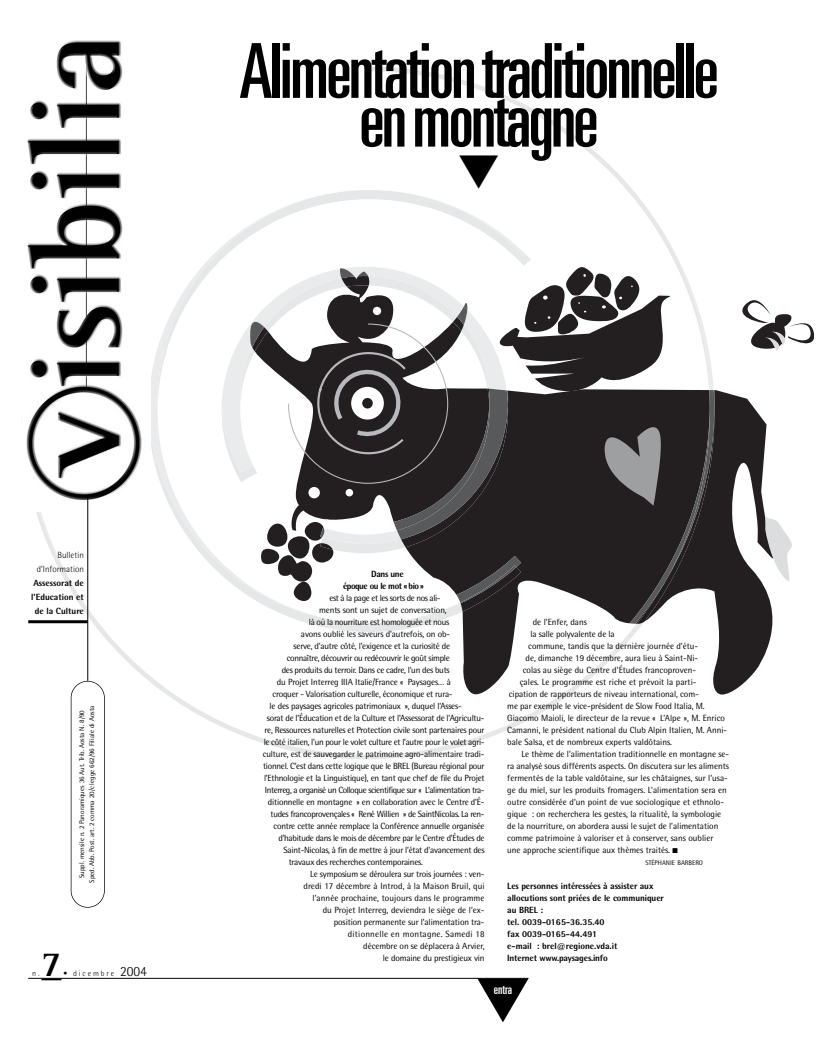
<style>
.page{position:relative;width:836px;height:1049px;background:#fff}
.page>*{position:absolute;margin:0;border:0;box-sizing:border-box;transform-origin:0 0}
.t1{font:ultra-condensed 75.8px "Univers";letter-spacing:-.035em;color:#000}
.t2{font:700 36px "Rotis Semi Serif";color:#000}
.t3{font:ultra-condensed 13px "Univers";color:#fff}
.t4{font:9px "Rotis Semi Sans";letter-spacing:-.015em;color:#000}
.t5{font:800 9px/12px "Rotis Semi Sans";letter-spacing:-.01em;color:#000;text-align:center}
.t6{font:9px "Rotis Semi Sans";letter-spacing:-.035em;color:#000}
.t7{font:9px "Rotis Semi Sans";letter-spacing:-.045em;color:#000}
.t8{font:9px "Rotis Semi Sans";letter-spacing:-.04em;color:#000}
.t9{font:9px "Rotis Semi Sans";letter-spacing:.005em;color:#000}
.t10{font:9px "Rotis Semi Sans";letter-spacing:.01em;color:#000}
.t11{font:9px "Rotis Semi Sans";letter-spacing:.025em;color:#000}
.t12{font:800 9px/12px "Rotis Semi Sans";letter-spacing:-.05em;color:#000}
.t13{font:300 9px/14px "Rotis Semi Sans";color:#000;text-align:right}
.t14{font:300 8px "Rotis Semi Sans";letter-spacing:.24em;color:#000}
.t15{font:7px/10px "Rotis Semi Sans";color:#000;text-align:center}
.t16{font:6.8px "Rotis Semi Sans";color:#000}
.s1{font-size:14px}
</style>
<div class="page">
<svg style="left:714px;top:390px;width:59px;height:305px;fill:#231f20"></svg>
<svg style="left:742px;top:300px;width:72px;height:51px"></svg>
<svg style="left:765px;top:516px;width:27px;height:66px"></svg>
<svg style="left:368px;top:67px;width:346px;height:683px"></svg>
<svg style="left:28px;top:512px;width:281px;height:238px"></svg>
<svg style="left:28px;top:512px;width:42px;height:67px"></svg>
<hr style="left:28px;top:620px;width:60px;height:3px;background:#000">
<svg style="left:71px;top:681px;width:34px;height:227px"></svg>
<img style="left:26px;top:40px;width:116px;height:466px">
<hr style="left:87px;top:497px;width:1px;height:184px;background:#000">
<hr style="left:28px;top:978px;width:500px;height:1px;background:#000">
<svg style="left:41px;top:979px;width:20px;height:1px"></svg>
<svg style="left:477px;top:979px;width:51px;height:43px"></svg>
<svg style="left:148px;top:156px;width:566px;height:476px"></svg>
<h1 class="t1" style="left:239px;top:43px;width:481px">Alimentation traditionnelle</h1>
<h1 class="t1" style="left:359px;top:92px;width:241px">en montagne</h1>
<p class="t13" style="left:37px;top:549px;width:49px">Bulletin d’Information</p>
<p class="t5" style="left:31px;top:577px;width:54px;line-height:14px">Assessorat de l’Education et de la Culture</p>
<p class="t12" style="left:343px;top:569px;width:82px;text-indent:28px">Dans une époque ou le mot « bio »</p>
<p class="t7" style="left:329px;top:595px;width:113px">est à la page et les sorts de nos ali-</p>
<p class="t4" style="left:319px;top:607px;width:129px">ments sont un sujet de conversation,</p>
<p class="t6" style="left:309px;top:619px;width:142px">là où la nourriture est homologuée et nous</p>
<p class="t4" style="left:301px;top:631px;width:151px">avons oublié les saveurs d’autrefois, on ob-</p>
<p class="t4" style="left:294px;top:643px;width:158px">serve, d’autre côté, l’exigence et la curiosité de</p>
<p class="t6" style="left:287px;top:655px;width:165px">connaître, découvrir ou redécouvrir le goût simple</p>
<p class="t4" style="left:282px;top:667px;width:169px">des produits du terroir. Dans ce cadre, l’un des buts</p>
<p class="t4" style="left:277px;top:679px;width:176px">du Projet Interreg IIIA Italie/France « Paysages… à</p>
<p class="t4" style="left:273px;top:691px;width:182px">croquer - Valorisation culturelle, économique et rura-</p>
<p class="t4" style="left:270px;top:703px;width:194px">le des paysages agricoles patrimoniaux », duquel l’Asses-</p>
<p class="t4" style="left:267px;top:715px;width:219px">sorat de l’Éducation et de la Culture et l’Assessorat de l’Agricultu-</p>
<p class="t4" style="left:265px;top:727px;width:221px">re, Ressources naturelles et Protection civile sont partenaires pour</p>
<p class="t6" style="left:264px;top:739px;width:222px">le côté italien, l’un pour le volet culture et l’autre pour le volet agri-</p>
<p class="t4" style="left:263px;top:751px;width:223px">culture, est de sauvegarder le patrimoine agro-alimentaire tradi-</p>
<p class="t4" style="left:263px;top:763px;width:223px">tionnel. C’est dans cette logique que le BREL (Bureau régional pour</p>
<p class="t4" style="left:264px;top:775px;width:222px">l’Ethnologie et la Linguistique), en tant que chef de file du Projet</p>
<p class="t7" style="left:265px;top:787px;width:221px">Interreg, a organisé un Colloque scientifique sur « L’alimentation tra-</p>
<p class="t4" style="left:268px;top:799px;width:218px">ditionnelle en montagne » en collaboration avec le Centre d’É-</p>
<p class="t8" style="left:271px;top:811px;width:215px">tudes francoprovençales « René Willien » de SaintNicolas. La ren-</p>
<p class="t4" style="left:274px;top:823px;width:213px">contre cette année remplace la Conférence annuelle organisée</p>
<p class="t4" style="left:278px;top:835px;width:208px">d’habitude dans le mois de décembre par le Centre d’Études de</p>
<p class="t4" style="left:283px;top:847px;width:203px">Saint-Nicolas, à fin de mettre à jour l’état d’avancement des</p>
<p class="t4" style="left:289px;top:859px;width:136px">travaux des recherches contemporaines.</p>
<p class="t4" style="left:310px;top:871px;width:176px">Le symposium se déroulera sur trois journées : ven-</p>
<p class="t9" style="left:304px;top:883px;width:183px">dredi 17 décembre à Introd, à la Maison Bruil, qui</p>
<p class="t10" style="left:312px;top:895px;width:174px">l’année prochaine, toujours dans le programme</p>
<p class="t4" style="left:323px;top:907px;width:163px">du Projet Interreg, deviendra le siège de l’ex-</p>
<p class="t4" style="left:334px;top:919px;width:152px">position permanente sur l’alimentation tra-</p>
<p class="t11" style="left:348px;top:931px;width:138px">ditionnelle en montagne. Samedi 18</p>
<p class="t4" style="left:363px;top:943px;width:123px">décembre on se déplacera à Arvier,</p>
<p class="t4" style="left:383px;top:955px;width:103px">le domaine du prestigieux vin</p>
<p class="t15" style="left:78px;top:883px;width:179px;rotate:-90deg">Suppl. mensile n. 2 Panoramiques 36 Aut. Trib. Aosta N. 8/90<br>Sped. Abb. Post. art. 2 comma 20/c legge 662/96 Filiale di Aosta</p>
<h2 class="t2" style="left:41px;top:951px;width:22px">7</h2>
<p class="t14" style="left:63px;top:970px;width:85px">• dicembre <span class="s1">2004</span></p>
<p class="t14" style="left:32px;top:970px;width:9px">n.</p>
<p class="t4" style="left:533px;top:619px;width:56px">de l’Enfer, dans</p>
<p class="t4" style="left:531px;top:631px;width:86px">la salle polyvalente de la</p>
<p class="t4" style="left:528px;top:643px;width:171px">commune, tandis que la dernière journée d’étu-</p>
<p class="t4" style="left:526px;top:655px;width:174px">de, dimanche 19 décembre, aura lieu à Saint-Ni-</p>
<p class="t4" style="left:523px;top:667px;width:175px">colas au siège du Centre d’Études francoproven-</p>
<p class="t4" style="left:520px;top:679px;width:178px">çales. Le programme est riche et prévoit la parti-</p>
<p class="t4" style="left:509px;top:691px;width:192px">cipation de rapporteurs de niveau international, com-</p>
<p class="t4" style="left:507px;top:703px;width:199px">me par exemple le vice-président de Slow Food Italia, M.</p>
<p class="t4" style="left:507px;top:715px;width:219px">Giacomo Maioli, le directeur de la revue « L’Alpe », M. Enrico</p>
<p class="t4" style="left:507px;top:727px;width:221px">Camanni, le président national du Club Alpin Italien, M. Anni-</p>
<p class="t4" style="left:507px;top:739px;width:166px">bale Salsa, et de nombreux experts valdôtains.</p>
<p class="t4" style="left:521px;top:751px;width:209px">Le thème de l’alimentation traditionnelle en montagne se-</p>
<p class="t4" style="left:507px;top:763px;width:223px">ra analysé sous différents aspects. On discutera sur les aliments</p>
<p class="t4" style="left:507px;top:775px;width:222px">fermentés de la table valdôtaine, sur les châtaignes, sur l’usa-</p>
<p class="t4" style="left:507px;top:787px;width:221px">ge du miel, sur les produits fromagers. L’alimentation sera en</p>
<p class="t4" style="left:507px;top:799px;width:218px">outre considérée d’un point de vue sociologique et ethnolo-</p>
<p class="t4" style="left:507px;top:811px;width:215px">gique : on recherchera les gestes, la ritualité, la symbologie</p>
<p class="t4" style="left:507px;top:823px;width:213px">de la nourriture, on abordera aussi le sujet de l’alimentation</p>
<p class="t4" style="left:507px;top:835px;width:208px">comme patrimoine à valoriser et à conserver, sans oublier</p>
<p class="t4" style="left:507px;top:847px;width:172px">une approche scientifique aux thèmes traités. ■</p>
<p class="t16" style="left:645px;top:860px;width:59px">STÉPHANIE BARBERO</p>
<p class="t5" style="left:507px;top:881px;width:158px;text-align:left">Les personnes intéressées à assister aux allocutions sont priées de le communiquer au BREL :<br>tel. 0039-0165-36.35.40<br>fax 0039-0165-44.491<br>e-mail : brel@regione.vda.it<br>Internet www.paysages.info</p>
<h3 class="t3" style="left:494px;top:985px;width:20px">entra</h3>
</div>
